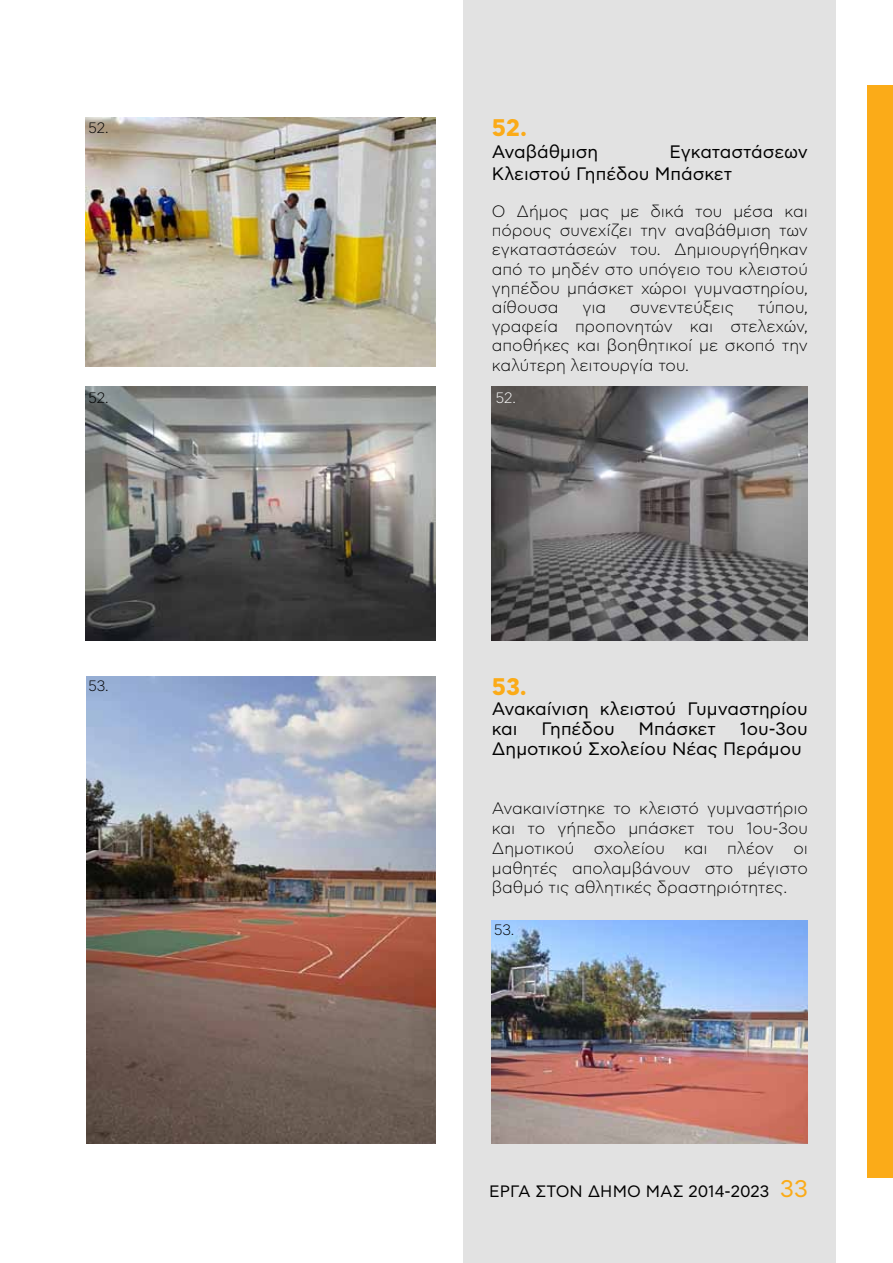
<style>
.page{position:relative;width:893px;height:1263px;background:#fff}
.page>*{position:absolute;margin:0;border:0;box-sizing:border-box;transform-origin:0 0}
.t1{font:700 24px "Asty CF Std";color:#fbab18}
.t2{font:18px/19.8px "Asty CF Std";color:#000}
.t3{font:300 16.5px/19.2px "Asty CF Std";color:#000;text-align:justify}
.t4{font:16.5px "Asty CF Std";color:#000}
.t5{font:300 15px "Asty CF Std";letter-spacing:-.005em;color:#000}
.t6{font:300 15px "Asty CF Std";color:#fff}
.s1{font-size:24px;color:#fbab18}
</style>
<div class="page">
<div style="left:463px;top:0;width:373px;height:1263px;background:#e2e2e2"></div>
<div style="left:867px;top:85px;width:26px;height:1093px;background:#fbab18"></div>
<img style="left:86px;top:676px;width:349px;height:468px">
<img style="left:492px;top:920px;width:316px;height:224px">
<img style="left:85px;top:117px;width:350px;height:250px">
<img style="left:492px;top:387px;width:316px;height:254px">
<img style="left:85px;top:387px;width:350px;height:254px">
<p class="t5" style="left:88px;top:120px;width:22px">52.</p>
<h1 class="t1" style="left:492px;top:114px;width:37px">52.</h1>
<p class="t2" style="left:492px;top:143px;width:108px">Αναβάθμιση</p>
<p class="t2" style="left:492px;top:142px;width:318px;line-height:21.6px;text-indent:178px">Εγκαταστάσεων<br>Κλειστού Γηπέδου Μπάσκετ</p>
<p class="t3" style="left:492px;top:202px;width:318px">Ο Δήμος μας με δικά του μέσα και πόρους συνεχίζει την αναβάθμιση των εγκαταστάσεών του. Δημιουργήθηκαν από το μηδέν στο υπόγειο του κλειστού γηπέδου μπάσκετ χώροι γυμναστηρίου, αίθουσα</p>
<p class="t3" style="left:582px;top:298px;width:25px">για</p>
<p class="t3" style="left:630px;top:298px;width:106px">συνεντεύξεις</p>
<p class="t3" style="left:492px;top:298px;width:318px;text-indent:266px">τύπου, γραφεία προπονητών και στελεχών, αποθήκες και βοηθητικοί με σκοπό την καλύτερη λειτουργία του.</p>
<p class="t5" style="left:88px;top:390px;width:22px">52.</p>
<p class="t6" style="left:496px;top:390px;width:22px">52.</p>
<p class="t5" style="left:88px;top:678px;width:22px">53.</p>
<h1 class="t1" style="left:492px;top:673px;width:37px">53.</h1>
<p class="t2" style="left:492px;top:700px;width:318px">Ανακαίνιση κλειστού Γυμναστηρίου και</p>
<p class="t2" style="left:541px;top:719px;width:75px">Γηπέδου</p>
<p class="t2" style="left:639px;top:719px;width:79px">Μπάσκετ</p>
<p class="t2" style="left:492px;top:719px;width:318px;text-indent:248px">1ου-3ου<br>Δημοτικού Σχολείου Νέας Περάμου</p>
<p class="t3" style="left:492px;top:799px;width:318px;line-height:19.8px">Ανακαινίστηκε το κλειστό γυμναστήριο και το γήπεδο μπάσκετ του 1ου-3ου Δημοτικού σχολείου και πλέον οι μαθητές απολαμβάνουν στο μέγιστο βαθμό τις αθλητικές δραστηριότητες.</p>
<p class="t5" style="left:494px;top:921px;width:22px">53.</p>
<p class="t4" style="left:489px;top:1182px;width:320px">ΕΡΓΑ ΣΤΟΝ ΔΗΜΟ ΜΑΣ 2014-2023 <span class="s1">33</span></p>
</div>
